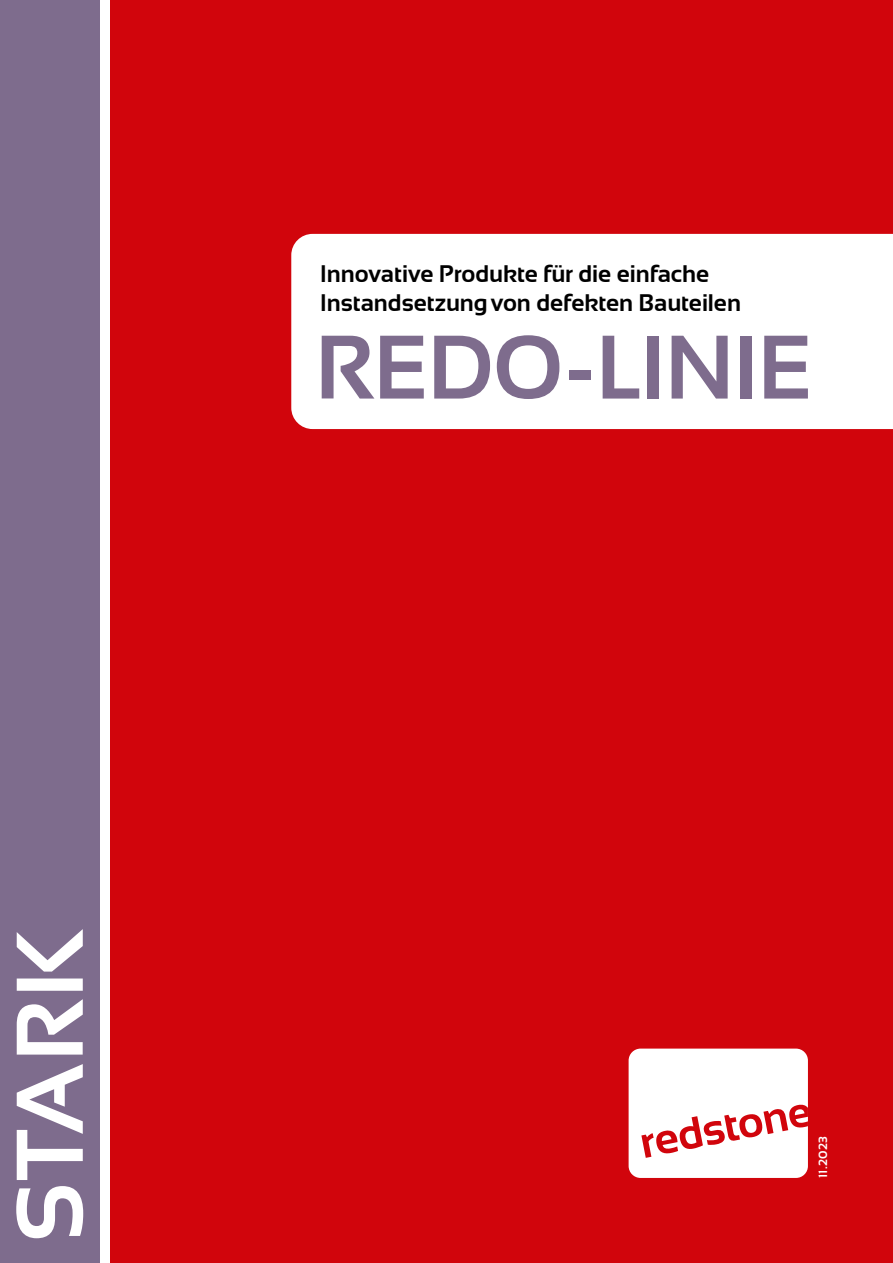
<style>
.page{position:relative;width:893px;height:1263px;background:#fff}
.page>*{position:absolute;margin:0;border:0;box-sizing:border-box;transform-origin:0 0}
.t1{font:700 94.5px "Sansation";color:#fff}
.t2{font:700 90px "Sansation";letter-spacing:-.01em;color:#7e6c8d}
.t3{font:700 24px/28.8px "Sansation";color:#000}
.t4{font:700 12px "Sansation";letter-spacing:.015em;color:#fff}
</style>
<div class="page">
<div style="left:0;top:0;width:99px;height:1263px;background:#7e6c8d"></div>
<div style="left:111px;top:0;width:782px;height:1263px;background:#d1050c"></div>
<div style="left:291px;top:234px;width:602px;height:195px;background:#fff"></div>
<div style="left:629px;top:1048px;width:179px;height:130px;background:#fff;border-radius:12px"></div>
<svg style="left:641px;top:1104px;width:167px;height:54px"></svg>
<h1 class="t1" style="left:-3px;top:1242px;width:314px;rotate:-90deg">STARK</h1>
<p class="t3" style="left:320px;top:259px;width:422px">Innovative Produkte für die einfache<br>Instandsetzungvon defekten Bauteilen</p>
<h2 class="t2" style="left:315px;top:317px;width:498px">REDO-LINIE</h2>
<p class="t4" style="left:816px;top:1178px;width:43px;rotate:-90deg">11.2023</p>
</div>
